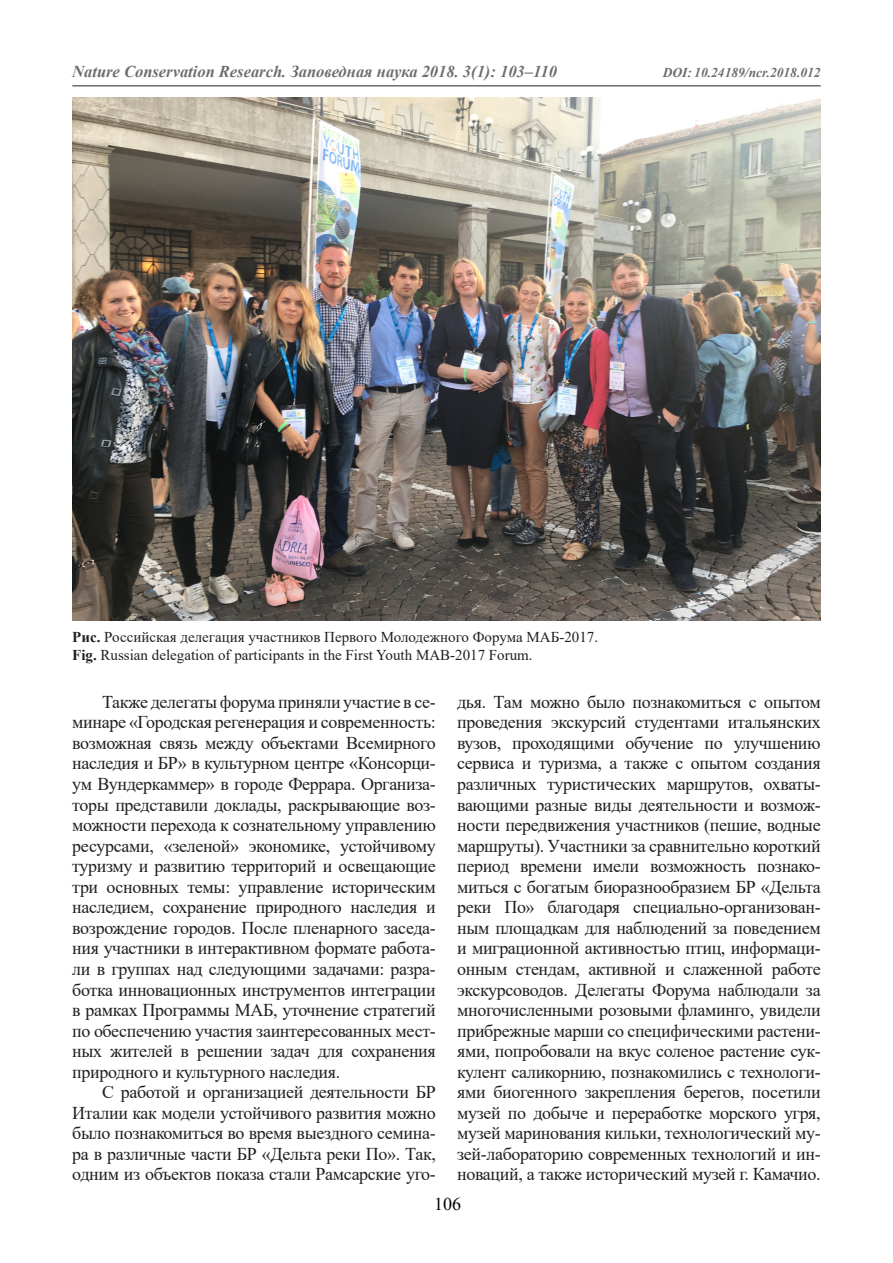
<style>
.page{position:relative;width:893px;height:1263px;background:#fff}
.page>*{position:absolute;margin:0;border:0;box-sizing:border-box;transform-origin:0 0}
.t1{font:18px/20.5px "Times New Roman";letter-spacing:-.02em;color:#231f20;text-align:justify}
.t2{font:18px "Times New Roman";color:#000}
.t3{font:italic 700 16.5px "Times New Roman";color:#6c6d70}
.t4{font:15px "Times New Roman";color:#231f20}
.t5{font:italic 700 13.5px "Times New Roman";color:#6c6d70}
.s1{font-weight:700}
</style>
<div class="page">
<hr style="left:72px;top:85px;width:749px;height:2px;background:#6c6d70">
<img style="left:72px;top:98px;width:748px;height:523px">
<p class="t3" style="left:72px;top:60px;width:486px">Nature Conservation Research. Заповедная наука 2018. 3(1): 103–110</p>
<p class="t5" style="left:663px;top:63px;width:159px">DOI: 10.24189/ncr.2018.012</p>
<p class="t4" style="left:72px;top:626px;width:527px"><span class="s1">Рис.</span> Российская делегация участников Первого Молодежного Форума MAБ-2017.</p>
<p class="t4" style="left:72px;top:644px;width:462px"><span class="s1">Fig.</span> Russian delegation of participants in the First Youth MAB-2017 Forum.</p>
<p class="t1" style="left:72px;top:691px;width:365px;text-indent:30px">Также делегаты форума приняли участие в се&shy;минаре «Городская регенерация и современность: возможная связь между объектами Всемирного наследия и БР» в культурном центре «Консорци&shy;ум Вундеркаммер» в городе Феррара. Организа&shy;торы представили доклады, раскрывающие воз&shy;можности перехода к сознательному управлению ресурсами, «зеленой» экономике, устойчивому туризму и развитию территорий и освещающие три основных темы: управление историческим наследием, сохранение природного наследия и возрождение городов. После пленарного заседа&shy;ния участники в интерактивном формате работа&shy;ли в группах над следующими задачами: разра&shy;ботка инновационных инструментов интеграции в рамках Программы МАБ, уточнение стратегий по обеспечению участия заинтересованных мест&shy;ных жителей в решении задач для сохранения природного и культурного наследия.</p>
<p class="t1" style="left:72px;top:1081px;width:365px;text-indent:30px">С работой и организацией деятельности БР Италии как модели устойчивого развития можно было познакомиться во время выездного семина&shy;ра в различные части БР «Дельта реки По». Так, одним из объектов показа стали Рамсарские уго-</p>
<p class="t1" style="left:457px;top:691px;width:365px">дья. Там можно было познакомиться с опытом проведения экскурсий студентами итальянских вузов, проходящими обучение по улучшению сервиса и туризма, а также с опытом создания различных туристических маршрутов, охваты&shy;вающими разные виды деятельности и возмож&shy;ности передвижения участников (пешие, водные маршруты). Участники за сравнительно короткий период времени имели возможность познако&shy;миться с богатым биоразнообразием БР «Дельта реки По» благодаря специально-организован&shy;ным площадкам для наблюдений за поведением и миграционной активностью птиц, информаци&shy;онным стендам, активной и слаженной работе экскурсоводов. Делегаты Форума наблюдали за многочисленными розовыми фламинго, увидели прибрежные марши со специфическими растени&shy;ями, попробовали на вкус соленое растение сук&shy;кулент саликорнию, познакомились с технологи&shy;ями биогенного закрепления берегов, посетили музей по добыче и переработке морского угря, музей маринования кильки, технологический му&shy;зей-лабораторию современных технологий и ин&shy;новаций, а также исторический музей г. Камачио.</p>
<p class="t2" style="left:434px;top:1191px;width:28px">106</p>
</div>
